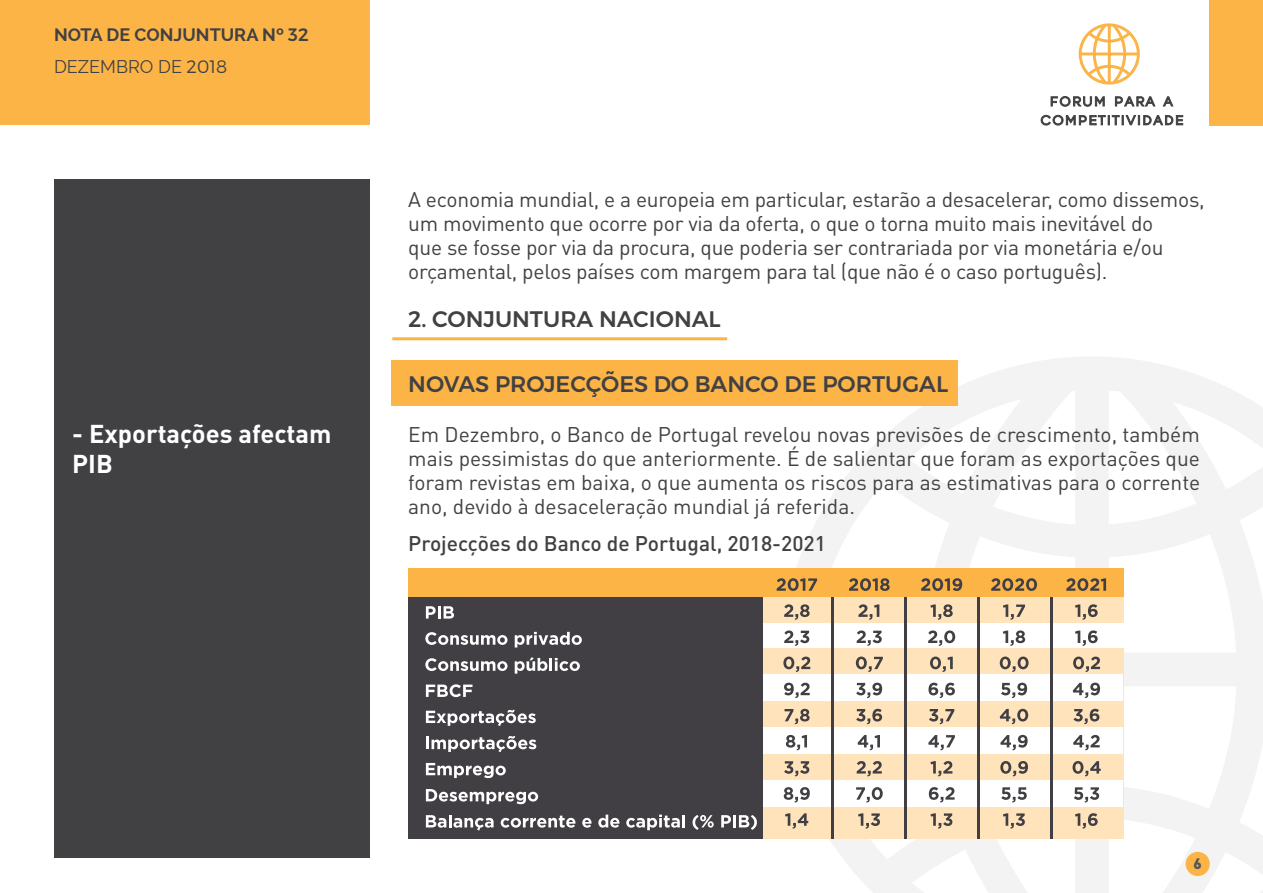
<style>
.page{position:relative;width:1263px;height:893px;background:#fff}
.page>*{position:absolute;margin:0;border:0;box-sizing:border-box;transform-origin:0 0}
.t1{font:700 25.5px/30px "DIN Pro";color:#fff}
.t2{font:500 22.5px "Montserrat";color:#414144}
.t3{font:21px/24px "DIN Pro";letter-spacing:-.01em;color:#414144}
.t4{font:500 21px "DIN Pro";color:#414144}
.t5{font:700 18px/32px "Raleway";color:#414144}
.t6{font:900 15px "DIN Pro";color:#555859}
.s1{font-family:"Montserrat";font-weight:500}
.s2{font-weight:400}
.s3{font-family:"Montserrat";font-weight:300}
</style>
<div class="page">
<div style="left:54px;top:179px;width:316px;height:678px;background:#414144"></div>
<svg style="left:779px;top:357px;width:484px;height:536px"></svg>
<div style="left:0;top:0;width:370px;height:125px;background:#fcb447"></div>
<div style="left:1210px;top:0;width:53px;height:125px;background:#fcb447"></div>
<svg style="left:1079px;top:23px;width:61px;height:62px"></svg>
<svg style="left:1050px;top:96px;width:55px;height:11px"></svg>
<svg style="left:1115px;top:96px;width:41px;height:11px"></svg>
<svg style="left:1162px;top:96px;width:12px;height:11px"></svg>
<svg style="left:1040px;top:114px;width:143px;height:12px"></svg>
<div style="left:1185px;top:852px;width:25px;height:24px;background:#fcb447;border-radius:50%"></div>
<div style="left:391px;top:361px;width:566px;height:45px;background:#fcb447"></div>
<hr style="left:392px;top:337px;width:335px;height:3px;background:#fcb447">
<div style="left:625px;top:596px;width:498px;height:243px;background:#ffe3bb"></div>
<div style="left:625px;top:623px;width:498px;height:24px;background:#fff"></div>
<div style="left:625px;top:674px;width:498px;height:26px;background:#fff"></div>
<div style="left:625px;top:727px;width:498px;height:27px;background:#fff"></div>
<div style="left:625px;top:780px;width:498px;height:26px;background:#fff"></div>
<hr style="left:831px;top:587px;width:2px;height:252px;background:#413f43">
<hr style="left:904px;top:587px;width:2px;height:252px;background:#413f43">
<hr style="left:977px;top:587px;width:3px;height:252px;background:#413f43">
<hr style="left:1050px;top:587px;width:3px;height:252px;background:#413f43">
<div style="left:408px;top:568px;width:355px;height:271px;background:#413f43"></div>
<div style="left:408px;top:568px;width:715px;height:28px;background:#fcb447"></div>
<svg style="left:426px;top:606px;width:28px;height:13px"></svg>
<svg style="left:425px;top:632px;width:82px;height:13px"></svg>
<svg style="left:515px;top:632px;width:67px;height:15px"></svg>
<svg style="left:425px;top:658px;width:82px;height:13px"></svg>
<svg style="left:515px;top:657px;width:65px;height:17px"></svg>
<svg style="left:426px;top:684px;width:46px;height:13px"></svg>
<svg style="left:426px;top:710px;width:110px;height:16px"></svg>
<svg style="left:426px;top:736px;width:110px;height:16px"></svg>
<svg style="left:426px;top:763px;width:80px;height:15px"></svg>
<svg style="left:426px;top:789px;width:112px;height:15px"></svg>
<svg style="left:426px;top:815px;width:68px;height:15px"></svg>
<svg style="left:501px;top:816px;width:74px;height:12px"></svg>
<svg style="left:582px;top:818px;width:9px;height:10px"></svg>
<svg style="left:598px;top:815px;width:21px;height:13px"></svg>
<svg style="left:626px;top:815px;width:59px;height:15px"></svg>
<svg style="left:692px;top:815px;width:22px;height:15px"></svg>
<svg style="left:721px;top:815px;width:36px;height:15px"></svg>
<svg style="left:849px;top:578px;width:41px;height:13px"></svg>
<svg style="left:858px;top:604px;width:21px;height:16px"></svg>
<svg style="left:857px;top:630px;width:25px;height:16px"></svg>
<svg style="left:856px;top:657px;width:27px;height:15px"></svg>
<svg style="left:856px;top:683px;width:26px;height:15px"></svg>
<svg style="left:856px;top:709px;width:26px;height:15px"></svg>
<svg style="left:857px;top:735px;width:23px;height:15px"></svg>
<svg style="left:857px;top:761px;width:25px;height:15px"></svg>
<svg style="left:856px;top:787px;width:27px;height:15px"></svg>
<svg style="left:858px;top:813px;width:22px;height:16px"></svg>
<svg style="left:921px;top:578px;width:41px;height:13px"></svg>
<svg style="left:930px;top:604px;width:23px;height:16px"></svg>
<svg style="left:928px;top:630px;width:27px;height:16px"></svg>
<svg style="left:930px;top:657px;width:23px;height:15px"></svg>
<svg style="left:928px;top:683px;width:27px;height:15px"></svg>
<svg style="left:929px;top:709px;width:25px;height:15px"></svg>
<svg style="left:928px;top:735px;width:27px;height:15px"></svg>
<svg style="left:930px;top:761px;width:22px;height:15px"></svg>
<svg style="left:929px;top:787px;width:25px;height:15px"></svg>
<svg style="left:930px;top:813px;width:22px;height:16px"></svg>
<svg style="left:991px;top:578px;width:46px;height:13px"></svg>
<svg style="left:1003px;top:604px;width:22px;height:16px"></svg>
<svg style="left:1003px;top:630px;width:22px;height:16px"></svg>
<svg style="left:1000px;top:657px;width:28px;height:15px"></svg>
<svg style="left:1001px;top:683px;width:26px;height:15px"></svg>
<svg style="left:1000px;top:709px;width:28px;height:15px"></svg>
<svg style="left:1000px;top:735px;width:28px;height:15px"></svg>
<svg style="left:1000px;top:761px;width:28px;height:15px"></svg>
<svg style="left:1001px;top:787px;width:26px;height:15px"></svg>
<svg style="left:1003px;top:813px;width:22px;height:16px"></svg>
<svg style="left:1066px;top:578px;width:40px;height:13px"></svg>
<svg style="left:1075px;top:604px;width:23px;height:16px"></svg>
<svg style="left:1075px;top:630px;width:23px;height:16px"></svg>
<svg style="left:1073px;top:657px;width:27px;height:15px"></svg>
<svg style="left:1073px;top:683px;width:27px;height:15px"></svg>
<svg style="left:1073px;top:709px;width:26px;height:15px"></svg>
<svg style="left:1073px;top:735px;width:27px;height:15px"></svg>
<svg style="left:1072px;top:761px;width:29px;height:15px"></svg>
<svg style="left:1074px;top:787px;width:25px;height:15px"></svg>
<svg style="left:1075px;top:813px;width:23px;height:16px"></svg>
<svg style="left:777px;top:578px;width:40px;height:13px"></svg>
<svg style="left:784px;top:604px;width:26px;height:16px"></svg>
<svg style="left:784px;top:630px;width:25px;height:16px"></svg>
<svg style="left:783px;top:657px;width:27px;height:15px"></svg>
<svg style="left:784px;top:683px;width:26px;height:15px"></svg>
<svg style="left:784px;top:709px;width:25px;height:15px"></svg>
<svg style="left:786px;top:735px;width:21px;height:15px"></svg>
<svg style="left:784px;top:761px;width:25px;height:15px"></svg>
<svg style="left:784px;top:787px;width:26px;height:15px"></svg>
<svg style="left:785px;top:813px;width:23px;height:16px"></svg>
<p class="t5" style="left:54px;top:19px;width:256px">NOTA DE CONJUNTURA Nº <span class="s1">32<br></span><span class="s2">DEZEMBRO DE</span> <span class="s3">2018</span></p>
<p class="t1" style="left:72px;top:417px;width:261px">- Exportações afectam<br>PIB</p>
<p class="t3" style="left:408px;top:186px;width:798px">A economia mundial, e a europeia em particular, estarão a desacelerar, como dissemos, um movimento que ocorre por via da oferta, o que o torna muito mais inevitável do<br>que se fosse por via da procura, que poderia ser contrariada por via monetária e/ou orçamental, pelos países com margem para tal (que não é o caso português).</p>
<p class="t2" style="left:408px;top:306px;width:314px">2. CONJUNTURA NACIONAL</p>
<p class="t2" style="left:408px;top:371px;width:541px">NOVAS PROJECÇÕES DO BANCO DE PORTUGAL</p>
<p class="t3" style="left:408px;top:422px;width:794px;text-align:justify">Em Dezembro, o Banco de Portugal revelou novas previsões de crescimento, também mais pessimistas do que anteriormente. É de salientar que foram as exportações que foram revistas em baixa, o que aumenta os riscos para as estimativas para o corrente ano, devido à desaceleração mundial já referida.</p>
<p class="t4" style="left:408px;top:530px;width:419px">Projecções do Banco de Portugal, 2018-2021</p>
<p class="t6" style="left:1193px;top:853px;width:10px">6</p>
</div>
